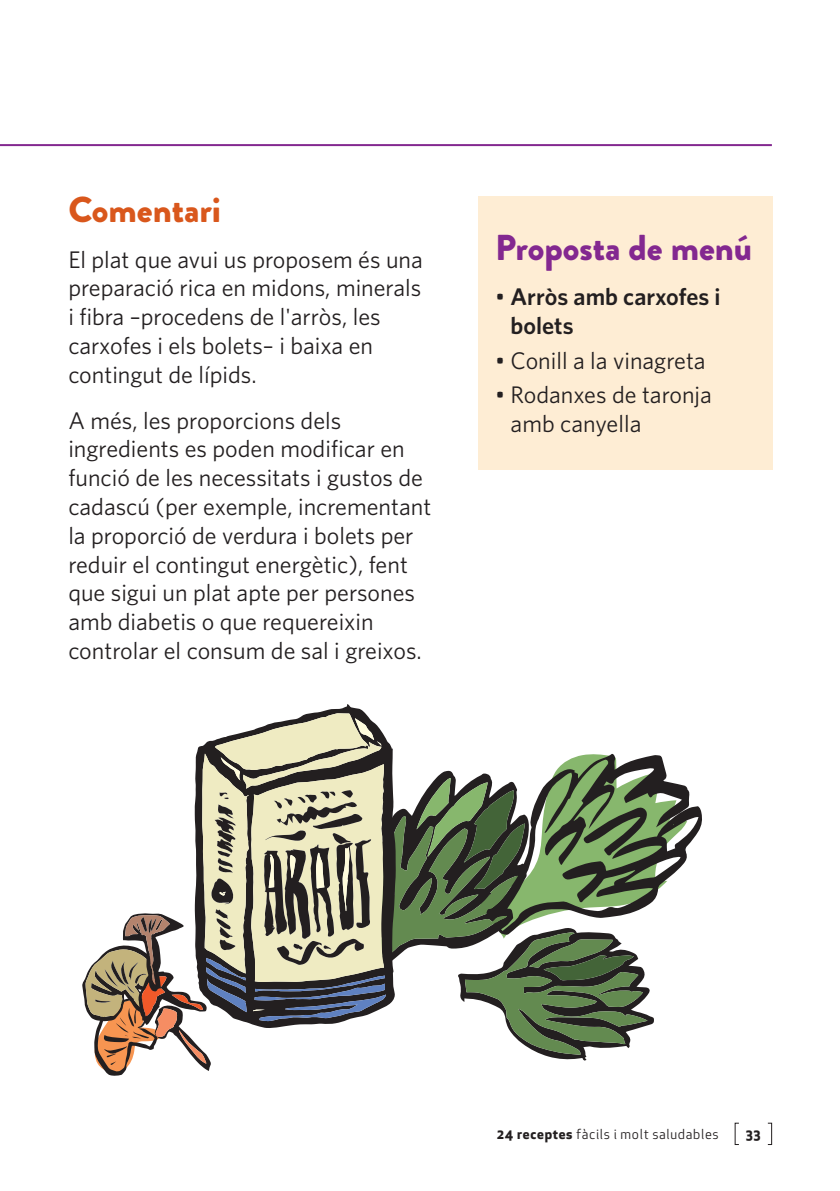
<style>
.page{position:relative;width:840px;height:1191px;background:#fff}
.page>*{position:absolute;margin:0;border:0;box-sizing:border-box;transform-origin:0 0}
.t1{font:900 36px "Brandon Grotesque";color:#832890}
.t2{font:900 36px "Brandon Grotesque";color:#d9571c}
.t3{font:24px/28.8px "Whitney HTF";color:#231f20}
.t4{font:600 24px/28.8px "Whitney HTF";color:#231f20}
.t5{font:13.6px "Apex New";letter-spacing:.05em;color:#231f20}
.t6{font:700 13.6px "Apex New";color:#231f20}
.s1{font-weight:400}
.s2{font-weight:700}
</style>
<div class="page">
<hr style="left:0;top:144px;width:771px;height:2px;background:#832890">
<div style="left:478px;top:196px;width:293px;height:274px;background:#feedd4"></div>
<svg style="left:82px;top:713px;width:616px;height:363px"></svg>
<p class="t2" style="left:68px;top:184px;width:154px">Comentari</p>
<p class="t3" style="left:68px;top:244px;width:356px">El plat que avui us proposem és una preparació rica en midons, minerals i fibra –procedens de l'arròs, les carxofes i els bolets– i baixa en contingut de lípids.</p>
<p class="t3" style="left:68px;top:405px;width:364px">A més, les proporcions dels ingredients es poden modificar en funció de les necessitats i gustos de cadascú (per exemple, incrementant la proporció de verdura i bolets per reduir el contingut energètic), fent que sigui un plat apte per persones amb diabetis o que requereixin controlar el consum de sal i greixos.</p>
<p class="t1" style="left:495px;top:222px;width:258px">Proposta de menú</p>
<p class="t4" style="left:510px;top:282px;width:211px;text-indent:-15px"><span class="s1">•</span> Arròs amb carxofes i bolets</p>
<p class="t3" style="left:495px;top:345px;width:212px">• Conill a la vinagreta</p>
<p class="t3" style="left:510px;top:380px;width:203px;text-indent:-15px">• Rodanxes de taronja amb canyella</p>
<p class="t5" style="left:496px;top:1125px;width:223px"><span class="s2">24 receptes</span> fàcils i molt saludables</p>
<p class="t6" style="left:745px;top:1123px;width:17px">33</p>
</div>
